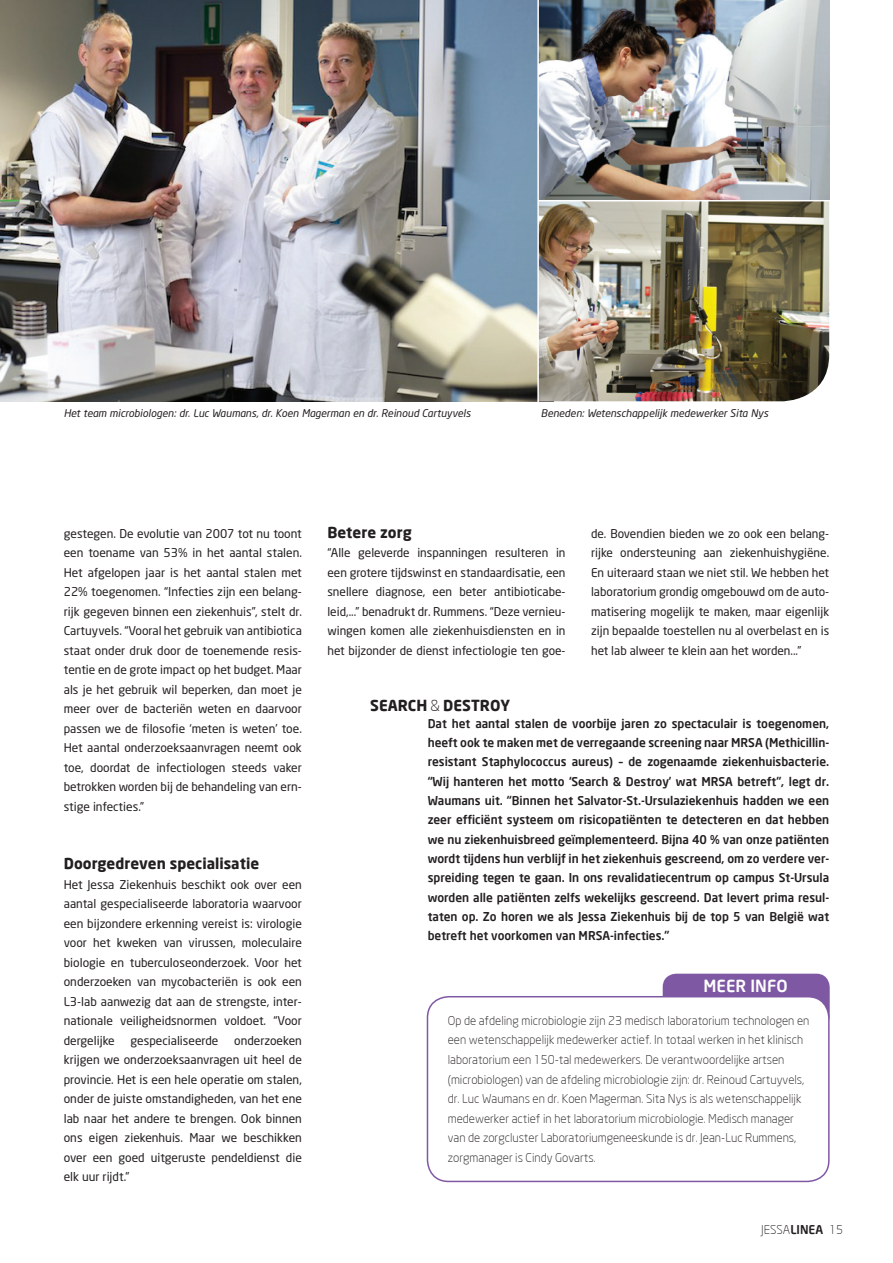
<style>
.page{position:relative;width:893px;height:1263px;background:#fff}
.page>*{position:absolute;margin:0;border:0;box-sizing:border-box;transform-origin:0 0}
.t1{font:500 16.5px "Neo Sans";color:#fff}
.t2{font:700 15px "Neo Sans";color:#231f20}
.t3{font:12px/19.5px "Neo Sans";color:#231f20;text-align:justify}
.t4{font:500 12px/19.4px "Neo Sans";letter-spacing:-.005em;color:#231f20;text-align:justify}
.t5{font:300 12px/19.5px "Neo Sans";color:#231f20}
.t6{font:italic 10.5px "Neo Sans Std";color:#231f20}
.s1{font-weight:300}
.s2{font-weight:500}
</style>
<div class="page">
<img style="left:0;top:0;width:537px;height:401px">
<img style="left:539px;top:0;width:290px;height:401px">
<div style="left:663px;top:974px;width:166px;height:54px;background:#7f58a4;border-radius:13px"></div>
<div style="left:663px;top:974px;width:167px;height:55px;border:2px solid #7f58a4;border-radius:13px"></div>
<div style="left:427px;top:997px;width:402px;height:184px;background:#fff;border-radius:21px"></div>
<div style="left:427px;top:996px;width:403px;height:186px;border:2px solid #7f58a4;border-radius:21px"></div>
<hr style="left:538px;top:200px;width:297px;height:1px;background:#fff">
<p class="t6" style="left:64px;top:407px;width:408px">Het team microbiologen: dr. Luc Waumans, dr. Koen Magerman en dr. Reinoud Cartuyvels</p>
<p class="t6" style="left:541px;top:407px;width:229px">Beneden: Wetenschappelijk medewerker Sita Nys</p>
<p class="t3" style="left:64px;top:523px;width:240px">gestegen. De evolutie van 2007 tot nu toont een toename van 53% in het aantal stalen.<br>Het afgelopen jaar is het aantal stalen met 22% toegenomen. “Infecties zijn een belang&shy;rijk gegeven binnen een ziekenhuis”, stelt dr.<br>Cartuyvels. “Vooral het gebruik van antibiotica staat onder druk door de toenemende resis&shy;tentie en de grote impact op het budget. Maar als je het gebruik wil beperken, dan moet je meer over de bacteriën weten en daarvoor passen we de filosofie ‘meten is weten’ toe.<br>Het aantal onderzoeksaanvragen neemt ook toe, doordat de infectiologen steeds vaker betrokken worden bij de behandeling van ern&shy;stige infecties.”</p>
<p class="t2" style="left:64px;top:854px;width:197px">Doorgedreven specialisatie</p>
<p class="t3" style="left:64px;top:874px;width:240px">Het Jessa Ziekenhuis beschikt ook over een aantal gespecialiseerde laboratoria waarvoor een bijzondere erkenning vereist is: virologie voor het kweken van virussen, moleculaire biologie en tuberculoseonderzoek. Voor het onderzoeken van mycobacteriën is ook een L3-lab aanwezig dat aan de strengste, inter&shy;nationale veiligheidsnormen voldoet. “Voor dergelijke</p>
<p class="t3" style="left:131px;top:1030px;width:89px">gespecialiseerde</p>
<p class="t3" style="left:64px;top:1030px;width:240px;text-indent:170px">onderzoeken krijgen we onderzoeksaanvragen uit heel de provincie. Het is een hele operatie om stalen, onder de juiste omstandigheden, van het ene lab naar het andere te brengen. Ook binnen ons eigen ziekenhuis. Maar we beschikken over een goed uitgeruste pendeldienst die elk uur rijdt.”</p>
<p class="t2" style="left:327px;top:523px;width:86px">Betere zorg</p>
<p class="t3" style="left:327px;top:543px;width:240px">“Alle geleverde inspanningen resulteren in een grotere tijdswinst en standaardisatie, een snellere diagnose, een beter antibioticabe&shy;leid,...” benadrukt dr. Rummens. “Deze vernieu&shy;wingen komen alle ziekenhuisdiensten en in het bijzonder de dienst infectiologie ten goe-</p>
<p class="t2" style="left:370px;top:696px;width:142px">Search <span class="s1">&amp;</span> Destroy</p>
<p class="t3" style="left:591px;top:523px;width:240px">de. Bovendien bieden we zo ook een belang&shy;rijke ondersteuning aan ziekenhuishygiëne.<br>En uiteraard staan we niet stil. We hebben het laboratorium grondig omgebouwd om de auto&shy;matisering mogelijk te maken, maar eigenlijk zijn bepaalde toestellen nu al overbelast en is het lab alweer te klein aan het worden...”</p>
<p class="t4" style="left:428px;top:713px;width:403px">Dat het aantal stalen de voorbije jaren zo spectaculair is toegenomen, heeft ook te maken met de verregaande screening naar MRSA (Methicillin&shy;resistant Staphylococcus aureus) – de zogenaamde ziekenhuisbacterie. “Wij hanteren het motto ‘Search &amp; Destroy’ wat MRSA betreft”, legt dr.<br>Waumans uit. “Binnen het Salvator-St.-Ursulaziekenhuis hadden we een zeer efficiënt systeem om risicopatiënten te detecteren en dat hebben we nu ziekenhuisbreed geïmplementeerd. Bijna 40 % van onze patiënten wordt tijdens hun verblijf in het ziekenhuis gescreend, om zo verdere ver&shy;spreiding tegen te gaan. In ons revalidatiecentrum op campus St-Ursula worden alle patiënten zelfs wekelijks gescreend. Dat levert prima resul&shy;taten op. Zo horen we als Jessa Ziekenhuis bij de top 5 van België wat betreft het voorkomen van MRSA-infecties.”</p>
<h1 class="t1" style="left:703px;top:975px;width:86px">MEER INFO</h1>
<p class="t5" style="left:448px;top:1011px;width:363px">Op de afdeling microbiologie zijn 23 medisch laboratorium technologen en een wetenschappelijk medewerker actief. I n totaal werken in het klinisch laboratorium een 150-tal medewerkers. De verantwoordelijke artsen (microbiologen) van de afdeling microbiologie zijn: dr. Reinoud Cartuyvels, dr. Luc Waumans en dr. Koen Magerman. Sita Nys is als wetenschappelijk medewerker actief in het laboratorium microbiologie. Medisch manager van de zorgcluster Laboratoriumgeneeskunde is dr. Jean-Luc Rummens, zorgmanager is Cindy Govarts.</p>
<p class="t5" style="left:761px;top:1219px;width:83px">JESSA<span class="s2">LINEA</span> 15</p>
</div>
